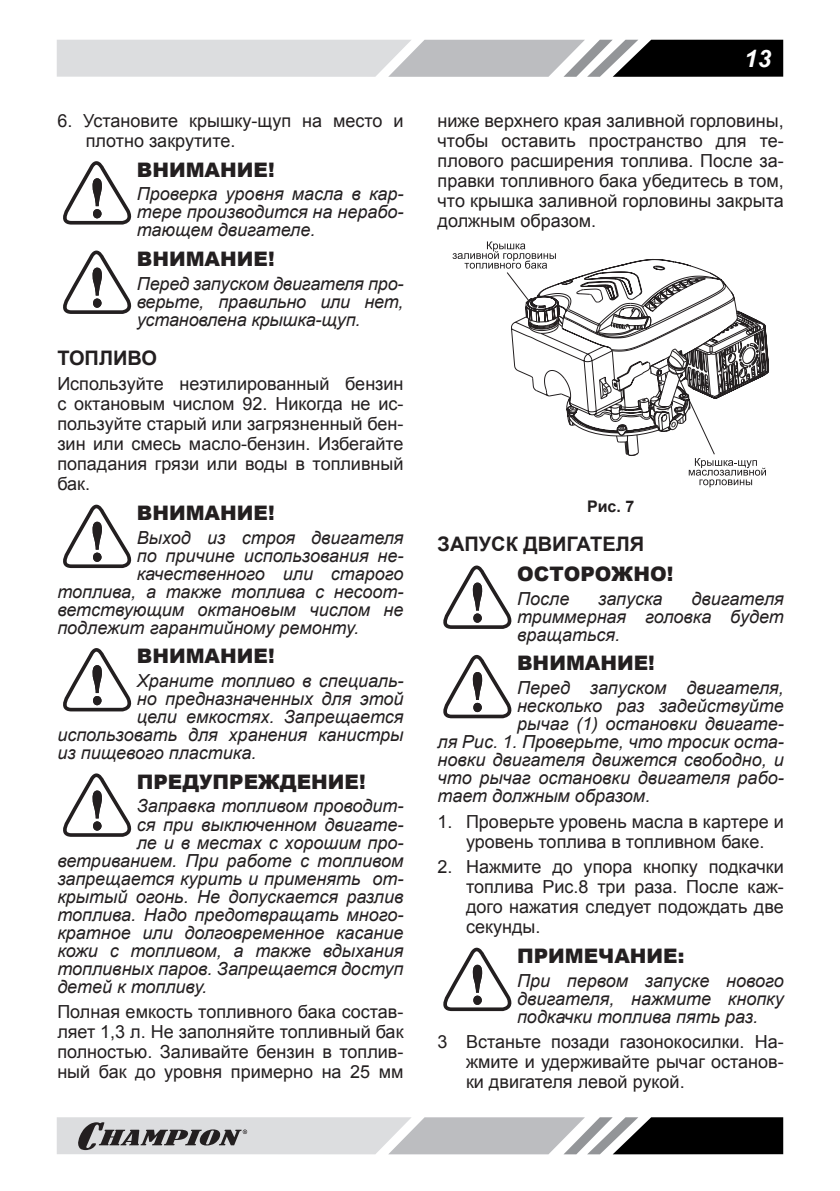
<style>
.page{position:relative;width:840px;height:1191px;background:#fff}
.page>*{position:absolute;margin:0;border:0;box-sizing:border-box;transform-origin:0 0}
.t1{font:italic 700 24px "Arial";color:#fff}
.t2{font:900 20px "Arial";color:#231f20}
.t3{font:700 20px/29.6px "Arial";color:#231f20}
.t4{font:italic 18px/18px "Arial";color:#231f20;text-align:justify}
.t5{font:18px/20px "Arial";color:#231f20;text-align:justify}
.t6{font:700 16px "Arial";color:#231f20}
.s1{font-weight:900}
</style>
<div class="page">
<svg style="left:57px;top:40px;width:725px;height:37px;background:#a7a8aa"></svg>
<svg style="left:57px;top:1117px;width:725px;height:37px;background:#9c9d9e"></svg>
<svg style="left:63px;top:161px;width:69px;height:63px"></svg>
<svg style="left:63px;top:250px;width:69px;height:64px"></svg>
<svg style="left:63px;top:504px;width:69px;height:64px"></svg>
<svg style="left:63px;top:648px;width:69px;height:63px"></svg>
<svg style="left:63px;top:773px;width:69px;height:64px"></svg>
<svg style="left:452px;top:241px;width:317px;height:246px"></svg>
<svg style="left:443px;top:565px;width:68px;height:64px"></svg>
<svg style="left:443px;top:655px;width:68px;height:63px"></svg>
<svg style="left:443px;top:947px;width:68px;height:64px"></svg>
<p class="t5" style="left:86px;top:111px;width:319px;text-indent:-28px">6. Установите крышку-щуп на место и плотно закрутите.</p>
<p class="t2" style="left:137px;top:155px;width:139px">ВНИМАНИЕ!</p>
<p class="t4" style="left:137px;top:185px;width:268px">Проверка уровня масла в кар&shy;тере производится на нерабо&shy;тающем двигателе.</p>
<p class="t2" style="left:137px;top:244px;width:139px">ВНИМАНИЕ!</p>
<p class="t4" style="left:137px;top:274px;width:268px">Перед запуском двигателя про&shy;верьте, правильно или нет, установлена крышка-щуп.</p>
<p class="t3" style="left:57px;top:343px;width:101px">ТОПЛИВО</p>
<p class="t5" style="left:57px;top:374px;width:347px">Используйте неэтилированный бензин с октановым числом 92. Никогда не ис&shy;пользуйте старый или загрязненный бен&shy;зин или смесь масло-бензин. Избегайте попадания грязи или воды в топливный бак.</p>
<p class="t2" style="left:137px;top:498px;width:139px">ВНИМАНИЕ!</p>
<p class="t4" style="left:137px;top:528px;width:268px">Выход из строя двигателя</p>
<p class="t4" style="left:137px;top:546px;width:268px">по причине использования не-</p>
<p class="t4" style="left:137px;top:564px;width:268px">качественного или старого</p>
<p class="t4" style="left:57px;top:582px;width:347px">топлива, а также топлива с несоот-</p>
<p class="t4" style="left:57px;top:600px;width:347px">ветствующим октановым числом не</p>
<p class="t4" style="left:57px;top:618px;width:303px">подлежит гарантийному ремонту.</p>
<p class="t2" style="left:137px;top:642px;width:139px">ВНИМАНИЕ!</p>
<p class="t4" style="left:137px;top:672px;width:268px">Храните топливо в специаль-</p>
<p class="t4" style="left:137px;top:690px;width:268px">но предназначенных для этой</p>
<p class="t4" style="left:137px;top:708px;width:268px">цели емкостях. Запрещается</p>
<p class="t4" style="left:57px;top:726px;width:347px">использовать для хранения канистры</p>
<p class="t4" style="left:57px;top:744px;width:200px">из пищевого пластика.</p>
<p class="t2" style="left:137px;top:767px;width:230px">ПРЕДУПРЕЖДЕНИЕ!</p>
<p class="t4" style="left:137px;top:797px;width:268px">Заправка топливом проводит-</p>
<p class="t4" style="left:137px;top:815px;width:268px">ся при выключенном двигате-</p>
<p class="t4" style="left:137px;top:833px;width:268px">ле и в местах с хорошим про-</p>
<p class="t4" style="left:57px;top:851px;width:347px">ветриванием. При работе с топливом</p>
<p class="t4" style="left:57px;top:869px;width:347px">запрещается курить и применять от-</p>
<p class="t4" style="left:57px;top:887px;width:347px">крытый огонь. Не допускается разлив</p>
<p class="t4" style="left:57px;top:905px;width:347px">топлива. Надо предотвращать много-</p>
<p class="t4" style="left:57px;top:923px;width:347px">кратное или долговременное касание</p>
<p class="t4" style="left:57px;top:941px;width:347px">кожи с топливом, а также вдыхания</p>
<p class="t4" style="left:57px;top:959px;width:347px">топливных паров. Запрещается доступ</p>
<p class="t4" style="left:57px;top:977px;width:151px">детей к топливу.</p>
<p class="t5" style="left:57px;top:1002px;width:347px">Полная емкость топливного бака состав&shy;ляет 1,3 л. Не заполняйте топливный бак полностью. Заливайте бензин в топлив&shy;ный бак до уровня примерно на 25 мм</p>
<h1 class="t1" style="left:743px;top:42px;width:28px">13</h1>
<p class="t5" style="left:437px;top:111px;width:347px">ниже верхнего края заливной горловины, чтобы оставить пространство для те&shy;плового расширения топлива. После за&shy;правки топливного бака убедитесь в том, что крышка заливной горловины закрыта должным образом.</p>
<p class="t6" style="left:586px;top:496px;width:49px">Рис. 7</p>
<p class="t3" style="left:517px;top:530px;width:158px;text-indent:-79px">ЗАПУСК ДВИГАТЕЛЯ<br><span class="s1">ОСТОРОЖНО!</span></p>
<p class="t4" style="left:517px;top:589px;width:54px">После</p>
<p class="t4" style="left:598px;top:589px;width:66px">запуска</p>
<p class="t4" style="left:517px;top:589px;width:268px;text-indent:174px">двигателя триммерная головка будет вращаться.</p>
<p class="t2" style="left:517px;top:648px;width:139px">ВНИМАНИЕ!</p>
<p class="t4" style="left:517px;top:679px;width:268px">Перед запуском двигателя,</p>
<p class="t4" style="left:517px;top:697px;width:268px">несколько раз задействуйте</p>
<p class="t4" style="left:517px;top:715px;width:268px">рычаг (1) остановки двигате-</p>
<p class="t4" style="left:437px;top:733px;width:347px">ля Рис. 1. Проверьте, что тросик оста-</p>
<p class="t4" style="left:437px;top:751px;width:347px">новки двигателя движется свободно, и</p>
<p class="t4" style="left:437px;top:769px;width:347px">что рычаг остановки двигателя рабо-</p>
<p class="t4" style="left:437px;top:787px;width:214px">тает должным образом.</p>
<p class="t5" style="left:437px;top:811px;width:347px;text-align:center">1. Проверьте уровень масла в картере и уровень топлива в топливном баке.</p>
<p class="t5" style="left:465px;top:857px;width:319px;text-indent:-28px">2. Нажмите до упора кнопку подкачки топлива Рис.8 три раза. После каж&shy;дого нажатия следует подождать две секунды.</p>
<p class="t2" style="left:517px;top:941px;width:169px">ПРИМЕЧАНИЕ:</p>
<p class="t4" style="left:517px;top:971px;width:268px">При первом запуске нового двигателя, нажмите кнопку подкачки топлива пять раз.</p>
<p class="t5" style="left:465px;top:1032px;width:319px;text-indent:-28px">3 Встаньте позади газонокосилки. На&shy;жмите и удерживайте рычаг останов&shy;ки двигателя левой рукой.</p>
</div>
